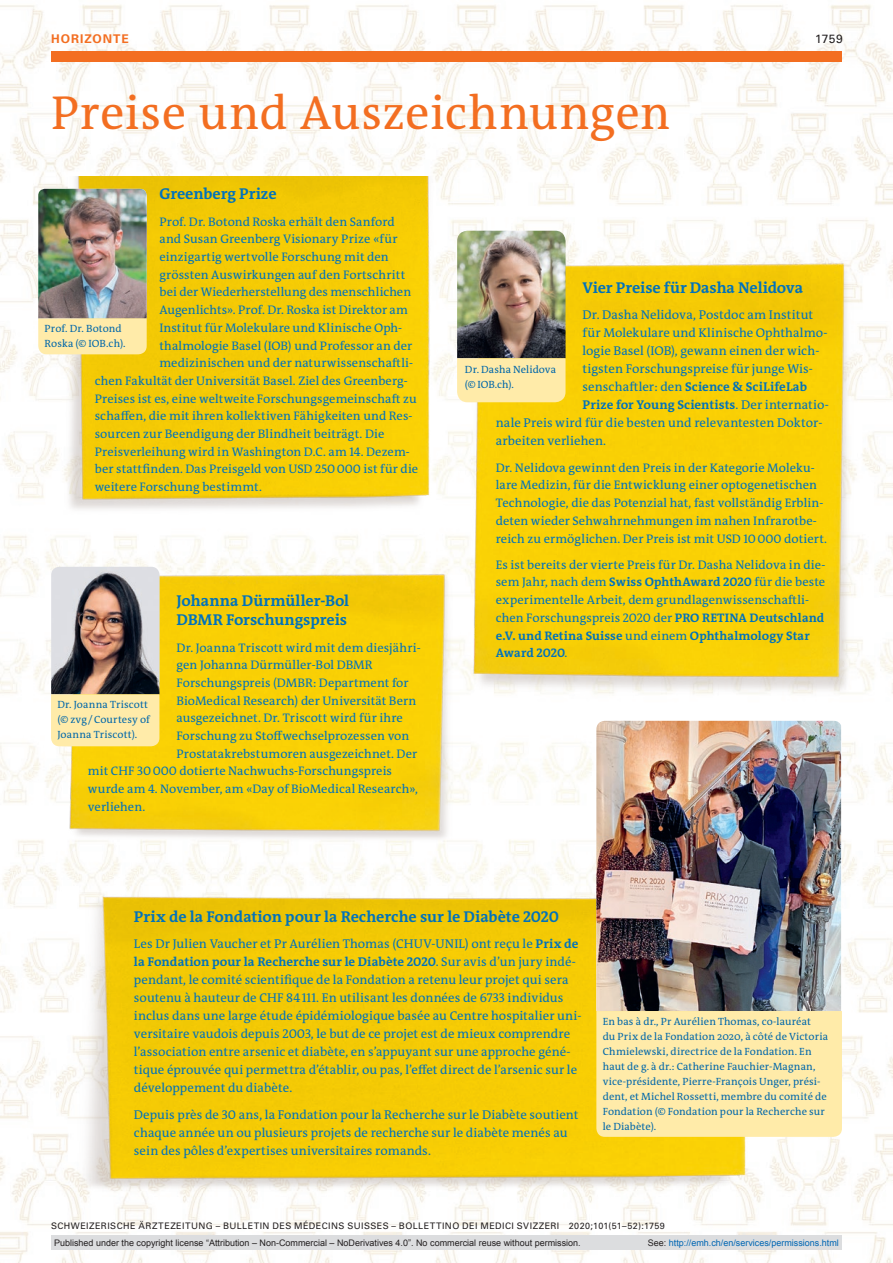
<style>
.page{position:relative;width:893px;height:1263px;background:#fff}
.page>*{position:absolute;margin:0;border:0;box-sizing:border-box;transform-origin:0 0}
.article-title{font:48px "The Antiqua B W5 Plain";letter-spacing:.01em;color:#f36e21}
.section-h1{font:700 15.75px/19.2px "The Antiqua B W7";letter-spacing:-.005em;color:#0072bc}
.section-pn{font:12.75px/18px "The Antiqua B W5 Plain";letter-spacing:.005em;color:#0072bc}
.section-pn-2{font:700 12.75px "The Antiqua B W7";letter-spacing:.01em;color:#0072bc}
.section-pn-3{font:12.45px/17.7px "The Antiqua B W5 Plain";letter-spacing:.01em;color:#0072bc}
.ressort{font:700 12px "Univers LT Std";letter-spacing:.085em;color:#f36e21}
.ressort-2{font:12px "Univers LT Std";color:#231f20}
.fig-caption{font:10.5px/15px "The Antiqua B W5 Plain";letter-spacing:.01em;color:#0067aa}
.t1{font:9px "Arial";color:#231f20}
.t2{font:9px "Univers LT Std";letter-spacing:.05em;color:#231f20}
.t3{font:9px "Arial";color:#0066b3}
.s1{font-family:"The Antiqua B W5 Plain";font-weight:400}
.s2{font-family:"The Antiqua B W7";font-weight:700}
.s3{color:#231f20}
</style>
<div class="page">
<img style="left:0;top:5px;width:893px;height:1258px">
<img style="left:58px;top:563px;width:408px;height:290px">
<img style="left:53px;top:876px;width:738px;height:316px">
<img style="left:51px;top:177px;width:402px;height:349px">
<img style="left:453px;top:257px;width:411px;height:446px">
<img style="left:38px;top:189px;width:109px;height:165px">
<img style="left:596px;top:721px;width:245px;height:290px">
<div style="left:596px;top:1011px;width:246px;height:126px;background:#ffeba9"></div>
<img style="left:51px;top:567px;width:109px;height:127px">
<div style="left:51px;top:694px;width:108px;height:52px;background:#ffeba9"></div>
<img style="left:457px;top:231px;width:109px;height:127px">
<div style="left:457px;top:358px;width:108px;height:44px;background:#ffeba9"></div>
<div style="left:51px;top:51px;width:791px;height:11px;background:#f36e21"></div>
<div style="left:51px;top:1235px;width:791px;height:15px;background:#dcdddf"></div>
<p class="ressort" style="left:51px;top:31px;width:79px">HORIZONTE</p>
<p class="ressort-2" style="left:815px;top:31px;width:29px">1759</p>
<p class="article-title" style="left:51px;top:82px;width:621px">Preise und Auszeichnungen</p>
<p class="section-h1" style="left:159px;top:185px;width:119px">Greenberg Prize</p>
<p class="section-pn-3" style="left:159px;top:213px;width:237px">Prof. Dr. Botond Roska erhält den Sanford</p>
<p class="section-pn-3" style="left:159px;top:230px;width:239px">and Susan Greenberg Visionary Prize «für</p>
<p class="section-pn-3" style="left:159px;top:248px;width:231px">einzigartig wertvolle Forschung mit den</p>
<p class="section-pn-3" style="left:159px;top:266px;width:247px">grössten Auswirkungen auf den Fortschritt</p>
<p class="section-pn-3" style="left:159px;top:283px;width:253px">bei der Wiederherstellung des menschlichen</p>
<p class="section-pn-3" style="left:159px;top:301px;width:250px">Augenlichts». Prof. Dr. Roska ist Direktor am</p>
<p class="section-pn-3" style="left:159px;top:319px;width:244px">Institut für Molekulare und Klinische Oph-</p>
<p class="section-pn-3" style="left:159px;top:337px;width:254px">thalmologie Basel (IOB) und Professor an der</p>
<p class="section-pn-3" style="left:159px;top:354px;width:255px">medizinischen und der naturwissenschaftli-</p>
<p class="section-pn-3" style="left:95px;top:372px;width:315px">chen Fakultät der Universität Basel. Ziel des Greenberg-</p>
<p class="section-pn-3" style="left:95px;top:390px;width:324px">Preises ist es, eine weltweite Forschungsgemeinschaft zu</p>
<p class="section-pn-3" style="left:95px;top:407px;width:319px">schaffen, die mit ihren kollektiven Fähigkeiten und Res-</p>
<p class="section-pn-3" style="left:95px;top:425px;width:291px">sourcen zur Beendigung der Blindheit beiträgt. Die</p>
<p class="section-pn-3" style="left:95px;top:443px;width:317px">Preisverleihung wird in Washington D.C. am 14. Dezem-</p>
<p class="section-pn-3" style="left:95px;top:460px;width:325px">ber stattfinden. Das Preisgeld von USD 250000 ist für die</p>
<p class="section-pn-3" style="left:95px;top:478px;width:169px">weitere Forschung bestimmt.</p>
<p class="fig-caption" style="left:45px;top:321px;width:83px">Prof. Dr. Botond<br>Roska (© IOB.ch).</p>
<p class="section-h1" style="left:177px;top:591px;width:174px">Johanna Dürmüller-Bol<br>DBMR Forschungspreis</p>
<p class="section-pn-3" style="left:177px;top:638px;width:245px">Dr. Joanna Triscott wird mit dem diesjähri-</p>
<p class="section-pn-3" style="left:177px;top:656px;width:197px">gen Johanna Dürmüller-Bol DBMR</p>
<p class="section-pn-3" style="left:177px;top:674px;width:233px">Forschungspreis (DMBR: Department for</p>
<p class="section-pn-3" style="left:177px;top:692px;width:241px">BioMedical Research) der Universität Bern</p>
<p class="section-pn-3" style="left:176px;top:709px;width:228px">ausgezeichnet. Dr. Triscott wird für ihre</p>
<p class="section-pn-3" style="left:176px;top:727px;width:234px">Forschung zu Stoffwechselprozessen von</p>
<p class="section-pn-3" style="left:176px;top:745px;width:242px">Prostatakrebstumoren ausgezeichnet. Der</p>
<p class="section-pn-3" style="left:88px;top:762px;width:306px">mit CHF 30000 dotierte Nachwuchs-Forschungspreis</p>
<p class="section-pn-3" style="left:88px;top:780px;width:332px">wurde am 4. November, am «Day of BioMedical Research»,</p>
<p class="section-pn-3" style="left:88px;top:798px;width:59px">verliehen.</p>
<p class="fig-caption" style="left:57px;top:697px;width:94px">Dr. Joanna Triscott (© zvg/Courtesy of<br>Joanna Triscott).</p>
<p class="section-h1" style="left:583px;top:278px;width:222px">Vier Preise für Dasha Nelidova</p>
<p class="section-pn" style="left:583px;top:306px;width:232px">Dr. Dasha Nelidova, Postdoc am Institut</p>
<p class="section-pn" style="left:583px;top:324px;width:246px">für Molekulare und Klinische Ophthalmo-</p>
<p class="section-pn" style="left:583px;top:342px;width:238px">logie Basel (IOB), gewann einen der wich-</p>
<p class="section-pn" style="left:583px;top:360px;width:232px">tigsten Forschungspreise für junge Wis-</p>
<p class="section-pn-2" style="left:582px;top:379px;width:226px"><span class="s1">senschaftler: den</span> Science &amp; SciLifeLab</p>
<p class="section-pn-2" style="left:582px;top:397px;width:248px">Prize for Young Scientists<span class="s1">. Der internatio-</span></p>
<p class="section-pn" style="left:496px;top:414px;width:328px">nale Preis wird für die besten und relevantesten Doktor-</p>
<p class="section-pn" style="left:496px;top:432px;width:112px">arbeiten verliehen.</p>
<p class="section-pn-3" style="left:496px;top:459px;width:333px">Dr. Nelidova gewinnt den Preis in der Kategorie Moleku&shy;lare Medizin, für die Entwicklung einer optogenetischen Technologie, die das Potenzial hat, fast vollständig Erblin&shy;deten wieder Sehwahrnehmungen im nahen Infrarotbe&shy;reich zu ermöglichen. Der Preis ist mit USD 10000 dotiert.</p>
<p class="section-pn-3" style="left:496px;top:556px;width:331px">Es ist bereits der vierte Preis für Dr. Dasha Nelidova in die&shy;sem Jahr, nach dem <span class="s2">Swiss OphthAward 2020</span> für die beste experimentelle Arbeit, dem grundlagenwissenschaftli&shy;chen Forschungspreis 2020 der <span class="s2">PRO RETINA Deutschland e.V. und Retina Suisse</span> und einem <span class="s2">Ophthalmology Star Award 2020</span>.</p>
<p class="fig-caption" style="left:465px;top:362px;width:93px">Dr. Dasha Nelidova (© IOB.ch).</p>
<p class="section-h1" style="left:134px;top:907px;width:427px">Prix de la Fondation pour la Recherche sur le Diabète 2020</p>
<p class="section-pn" style="left:134px;top:935px;width:449px">Les Dr Julien Vaucher et Pr Aurélien Thomas (CHUV-UNIL) ont reçu le <span class="s2">Prix de la Fondation pour la Recherche sur le Diabète 2020</span>. Sur avis d’un jury indé&shy;pendant, le comité scientifique de la Fondation a retenu leur projet qui sera soutenu à hauteur de CHF 84111. En utilisant les données de 6733 individus inclus dans une large étude épidémiologique basée au Centre hospitalier uni&shy;versitaire vaudois depuis 2003, le but de ce projet est de mieux comprendre l’association entre arsenic et diabète, en s’appuyant sur une approche géné&shy;tique éprouvée qui permettra d’établir, ou pas, l’effet direct de l’arsenic sur le développement du diabète.</p>
<p class="section-pn" style="left:134px;top:1105px;width:446px">Depuis près de 30 ans, la Fondation pour la Recherche sur le Diabète soutient chaque année un ou plusieurs projets de recherche sur le diabète menés au sein des pôles d’expertises universitaires romands.</p>
<p class="fig-caption" style="left:603px;top:1013px;width:227px">En bas à dr., Pr Aurélien Thomas, co-lauréat<br>du Prix de la Fondation 2020, à côté de Victoria Chmielewski, directrice de la Fondation. En haut de g. à dr.: Catherine Fauchier-Magnan, vice-pré sidente, Pierre-François Unger, pré si&shy;dent, et Michel Rossetti, membre du comité de Fondation (© Fondation pour la Recherche sur le Diabète).</p>
<p class="t2" style="left:51px;top:1220px;width:615px">SCHWEIZERISCHE ÄRZTEZEITUNG – BULLETIN DES MÉDECINS SUISSES – BOLLETTINO DEI MEDICI SVIZZERI 2020;101(51–52):1759</p>
<p class="t1" style="left:54px;top:1237px;width:528px">Published under the copyright license “Attribution – Non-Commercial – NoDerivatives 4.0”. No commercial reuse without permission.</p>
<p class="t3" style="left:648px;top:1237px;width:193px"><span class="s3">See:</span> http://emh.ch/en/services/permissions.html</p>
</div>
